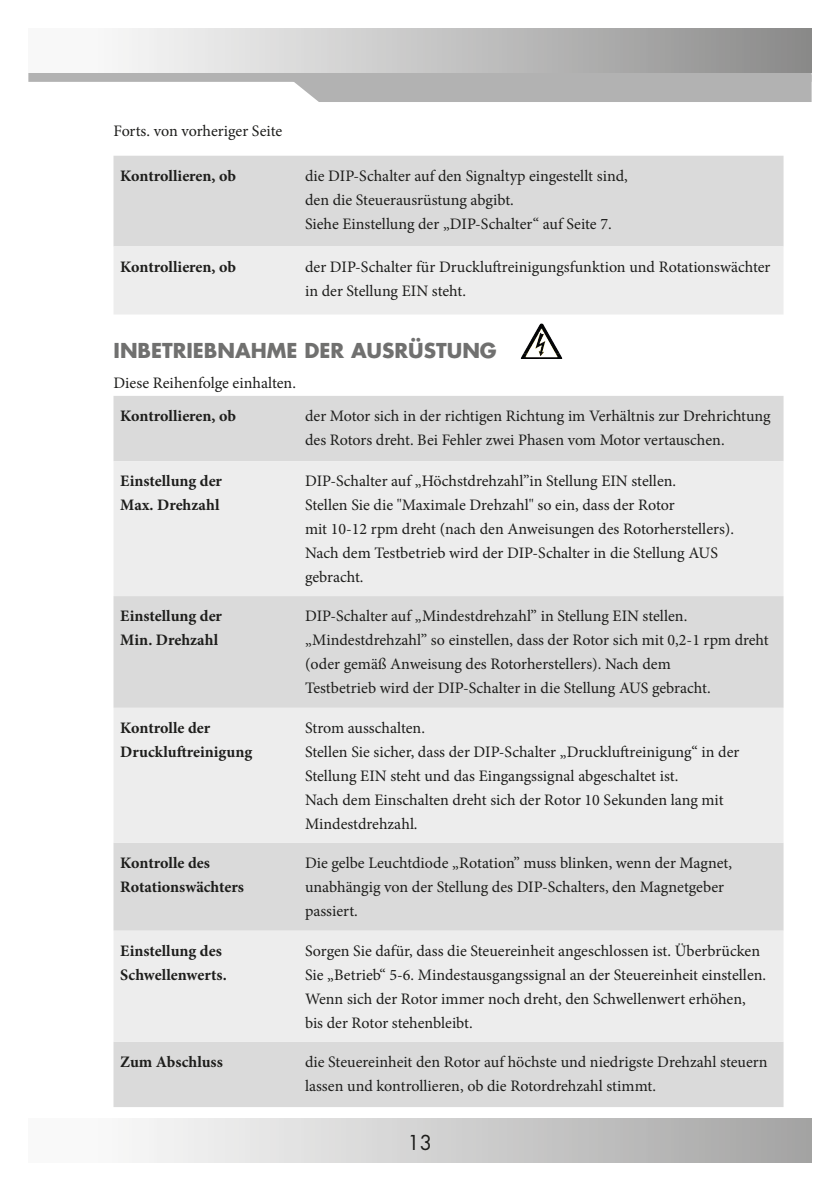
<style>
.page{position:relative;width:840px;height:1191px;background:#fff}
.page>*{position:absolute;margin:0;border:0;box-sizing:border-box;transform-origin:0 0}
.t1{font:700 20px "Futura";color:#70706f}
.t2{font:20px "Futura Std";color:#1d1d1b}
.t3{font:16px/24px "Minion Pro";color:#1d1d1b}
.t4{font:700 16px/24px "Minion Pro";letter-spacing:-.005em;color:#1d1d1b}
</style>
<div class="page">
<div style="left:28px;top:1118px;width:783px;height:44px;background:linear-gradient(to right,#fff,#a5a5a5)"></div>
<div style="left:28px;top:63px;width:783px;height:19px;background:linear-gradient(to right,#b2b2b2,#b2b2b2)"></div>
<div style="left:28px;top:28px;width:783px;height:44px;background:linear-gradient(to right,#fff,#8c8c8b)"></div>
<div style="left:284px;top:75px;width:527px;height:27px;background:#b2b2b2"></div>
<div style="left:113px;top:396px;width:670px;height:711px;background:#dadada"></div>
<svg style="left:113px;top:461px;width:670px;height:580px;background:#e6e6e6"></svg>
<img style="left:520px;top:323px;width:43px;height:36px">
<div style="left:113px;top:156px;width:670px;height:90px;background:#dadada"></div>
<div style="left:113px;top:246px;width:670px;height:68px;background:#ededed"></div>
<p class="t3" style="left:113px;top:119px;width:170px">Forts. von vorheriger Seite</p>
<p class="t4" style="left:120px;top:164px;width:117px">Kontrollieren, ob</p>
<p class="t3" style="left:305px;top:164px;width:324px">die DIP-Schalter auf den Signaltyp eingestellt sind, den die Steuerausrüstung abgibt.<br>Siehe Einstellung der „DIP-Schalter“ auf Seite 7.</p>
<p class="t4" style="left:120px;top:254px;width:117px">Kontrollieren, ob</p>
<p class="t3" style="left:305px;top:255px;width:466px">der DIP-Schalter für Druckluftreinigungsfunktion und Rotationswächter in der Stellung EIN steht.</p>
<p class="t1" style="left:113px;top:337px;width:384px">INBETRIEBNAHME DER AUSRÜSTUNG</p>
<p class="t3" style="left:113px;top:371px;width:184px">Diese Reihenfolge einhalten.</p>
<p class="t4" style="left:120px;top:404px;width:117px">Kontrollieren, ob</p>
<p class="t3" style="left:305px;top:404px;width:467px">der Motor sich in der richtigen Richtung im Verhältnis zur Drehrichtung des Rotors dreht. Bei Fehler zwei Phasen vom Motor vertauschen.</p>
<p class="t4" style="left:120px;top:469px;width:103px">Einstellung der<br>Max. Drehzahl</p>
<p class="t3" style="left:305px;top:469px;width:430px">DIP-Schalter auf „Höchstdrehzahl”in Stellung EIN stellen.<br>Stellen Sie die "Maximale Drehzahl" so ein, dass der Rotor<br>mit 10-12 rpm dreht (nach den Anweisungen des Rotorherstellers).<br>Nach dem Testbetrieb wird der DIP-Schalter in die Stellung AUS gebracht.</p>
<p class="t4" style="left:120px;top:604px;width:103px">Einstellung der<br>Min. Drehzahl</p>
<p class="t3" style="left:305px;top:604px;width:465px">DIP-Schalter auf „Mindestdrehzahl” in Stellung EIN stellen. „Mindestdrehzahl” so einstellen, dass der Rotor sich mit 0,2-1 rpm dreht (oder gemäß Anweisung des Rotorherstellers). Nach dem<br>Testbetrieb wird der DIP-Schalter in die Stellung AUS gebracht.</p>
<p class="t4" style="left:120px;top:715px;width:133px">Kontrolle der<br>Druckluftreinigung</p>
<p class="t3" style="left:305px;top:716px;width:435px">Strom ausschalten.<br>Stellen Sie sicher, dass der DIP-Schalter „Druckluftreinigung“ in der Stellung EIN steht und das Eingangssignal abgeschaltet ist.<br>Nach dem Einschalten dreht sich der Rotor 10 Sekunden lang mit Mindestdrehzahl.</p>
<p class="t4" style="left:120px;top:850px;width:125px">Kontrolle des<br>Rotationswächters</p>
<p class="t3" style="left:305px;top:851px;width:428px">Die gelbe Leuchtdiode „Rotation” muss blinken, wenn der Magnet, unabhängig von der Stellung des DIP-Schalters, den Magnetgeber passiert.</p>
<p class="t4" style="left:120px;top:938px;width:108px">Einstellung des<br>Schwellenwerts.</p>
<p class="t3" style="left:305px;top:939px;width:462px">Sorgen Sie dafür, dass die Steuereinheit angeschlossen ist. Überbrücken Sie „Betrieb“ 5-6. Mindestausgangssignal an der Steuereinheit einstellen.<br>Wenn sich der Rotor immer noch dreht, den Schwellenwert erhöhen, bis der Rotor stehenbleibt.</p>
<p class="t4" style="left:120px;top:1049px;width:104px">Zum Abschluss</p>
<p class="t3" style="left:305px;top:1050px;width:464px">die Steuereinheit den Rotor auf höchste und niedrigste Drehzahl steuern lassen und kontrollieren, ob die Rotordrehzahl stimmt.</p>
<p class="t2" style="left:407px;top:1129px;width:26px">13</p>
</div>
